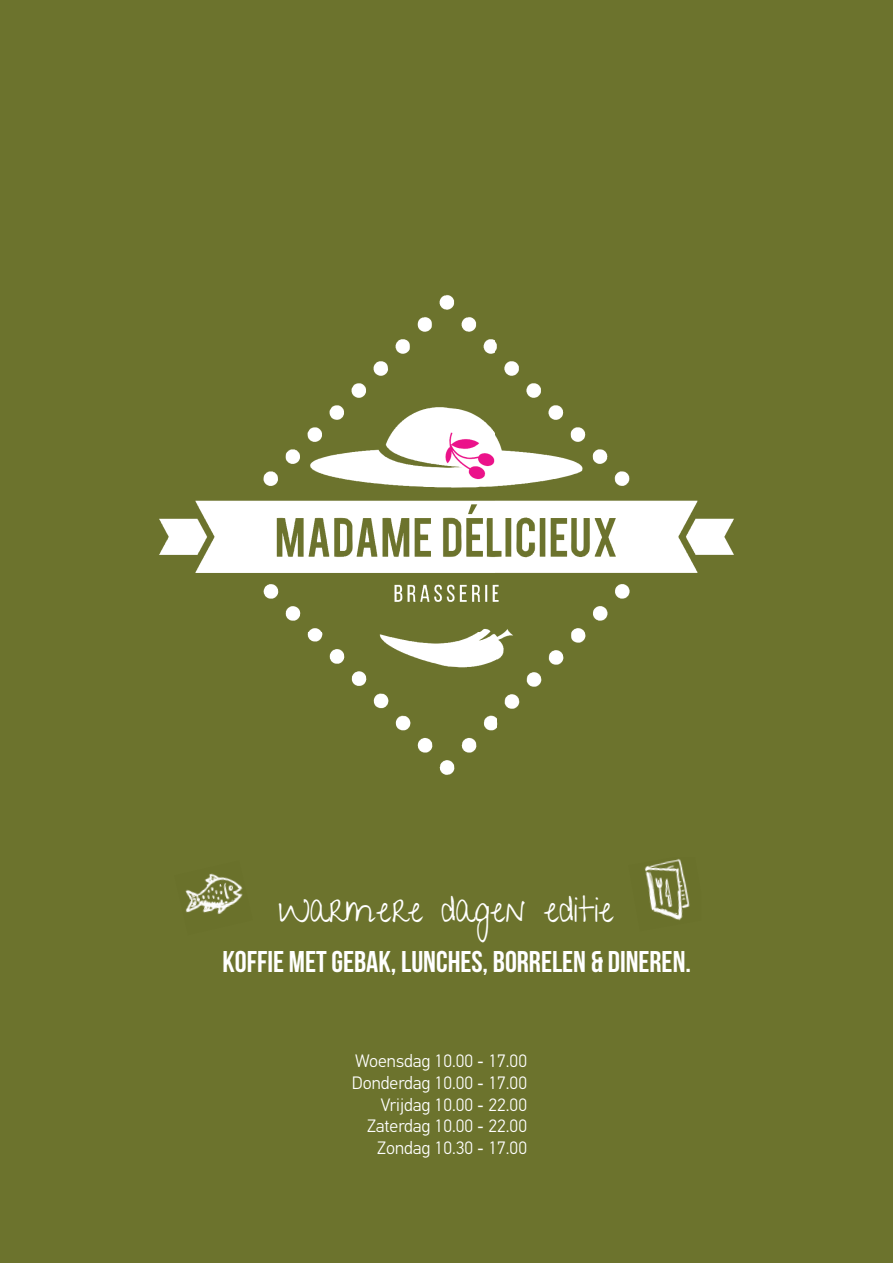
<style>
.page{position:relative;width:893px;height:1263px;background:#6c732d}
.page>*{position:absolute;margin:0;border:0;box-sizing:border-box;transform-origin:0 0}
.t1{font:36px "Give You Glory";color:#fff}
.t2{font:30px "Bebas Neue";color:#fff}
.t3{font:300 18px/21.6px "PFDIN Text Pro";color:#fff;text-align:right}
.s1{font-family:"Acumin Pro";font-weight:400}
</style>
<div class="page">
<img style="left:159px;top:295px;width:575px;height:480px">
<img style="left:644px;top:859px;width:46px;height:62px">
<img style="left:185px;top:873px;width:58px;height:41px">
<h1 class="t1" style="left:278px;top:889px;width:337px">Warmere dagen editie</h1>
<h2 class="t2" style="left:223px;top:945px;width:470px">KOFFIE MET GEBAK, LUNCHES, BORRELEN &amp; DINEREN.</h2>
<p class="t3" style="left:352px;top:1052px;width:177px">Woensdag 10.00 <span class="s1">-</span> 17.00<br>Donderdag 10.00 <span class="s1">-</span> 17.00<br>Vrijdag 10.00 <span class="s1">-</span> 22.00<br>Zaterdag 10.00 <span class="s1">-</span> 22.00<br>Zondag 10.30 <span class="s1">-</span> 17.00</p>
</div>
